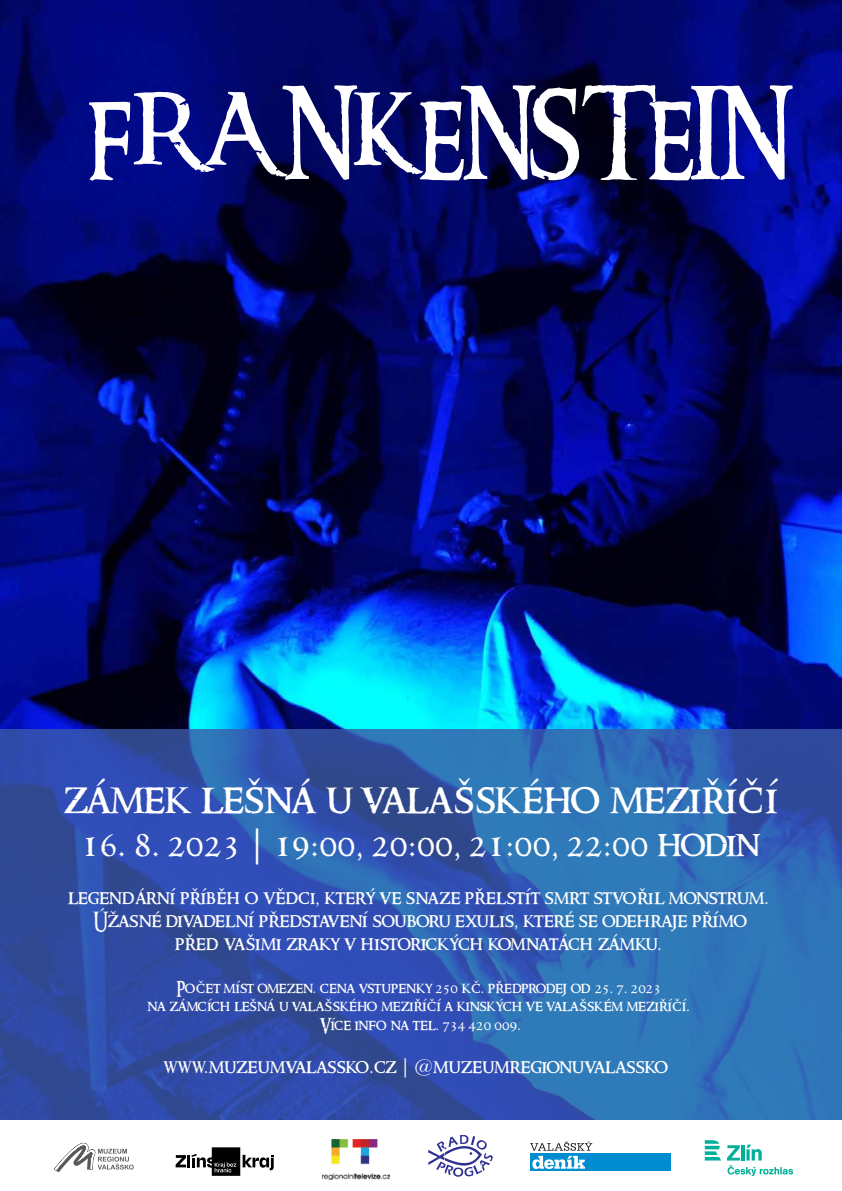
<style>
.page{position:relative;width:842px;height:1191px;background:#fff}
.page>*{position:absolute;margin:0;border:0;box-sizing:border-box;transform-origin:0 0}
.t1{font:90px "Ringbearer CE";color:#fff}
.t2{font:41.9px "Ringbearer CE";color:#fff}
.t3{font:36px "Ringbearer CE";color:#fff}
.t4{font:19.3px/23.2px "Ringbearer CE";color:#fff;text-align:center}
.t5{font:15px/18px "Ringbearer CE";color:#fff;text-align:center}
</style>
<div class="page">
<img style="left:0;top:0;width:842px;height:729px">
<svg style="left:0;top:729px;width:842px;height:390px;background:#2f5cad"></svg>
<svg style="left:54px;top:1142px;width:80px;height:30px"></svg>
<svg style="left:705px;top:1140px;width:16px;height:20px"></svg>
<svg style="left:727px;top:1144px;width:66px;height:32px"></svg>
<img style="left:322px;top:1139px;width:67px;height:40px">
<svg style="left:428px;top:1135px;width:65px;height:41px"></svg>
<div style="left:530px;top:1153px;width:140px;height:18px;background:#008dd0"></div>
<svg style="left:530px;top:1141px;width:62px;height:28px"></svg>
<svg style="left:176px;top:1147px;width:98px;height:28px"></svg>
<h1 class="t1" style="left:86px;top:78px;width:702px">FR A NK ENSTEIN</h1>
<h2 class="t2" style="left:63px;top:775px;width:717px">zámek lešná u valašského meziříčí</h2>
<h3 class="t3" style="left:81px;top:824px;width:679px">16. 8. 2023 | 19:00, 20:00, 21:00, 22:00 hodin</h3>
<p class="t4" style="left:68px;top:888px;width:703px">legendární příběh o vědci, který ve snaze přelstít smrt stvořil monstrum.<br>Úžasné divadelní představení souboru exulis, které se odehraje přímo před vašimi zraky v historických komnatách zámku.</p>
<p class="t5" style="left:147px;top:981px;width:544px">Počet míst omezen. cena vstupenky 250 kč. předprodej od 25. 7. 2023<br>na zámcích lešná u valašského meziříčí a kinských ve valašském meziříčí.<br>Více info na tel. 734 420 009.</p>
<p class="t4" style="left:163px;top:1057px;width:507px">www.muzeumvalassko.cz | @muzeumregionuvalassko</p>
</div>
